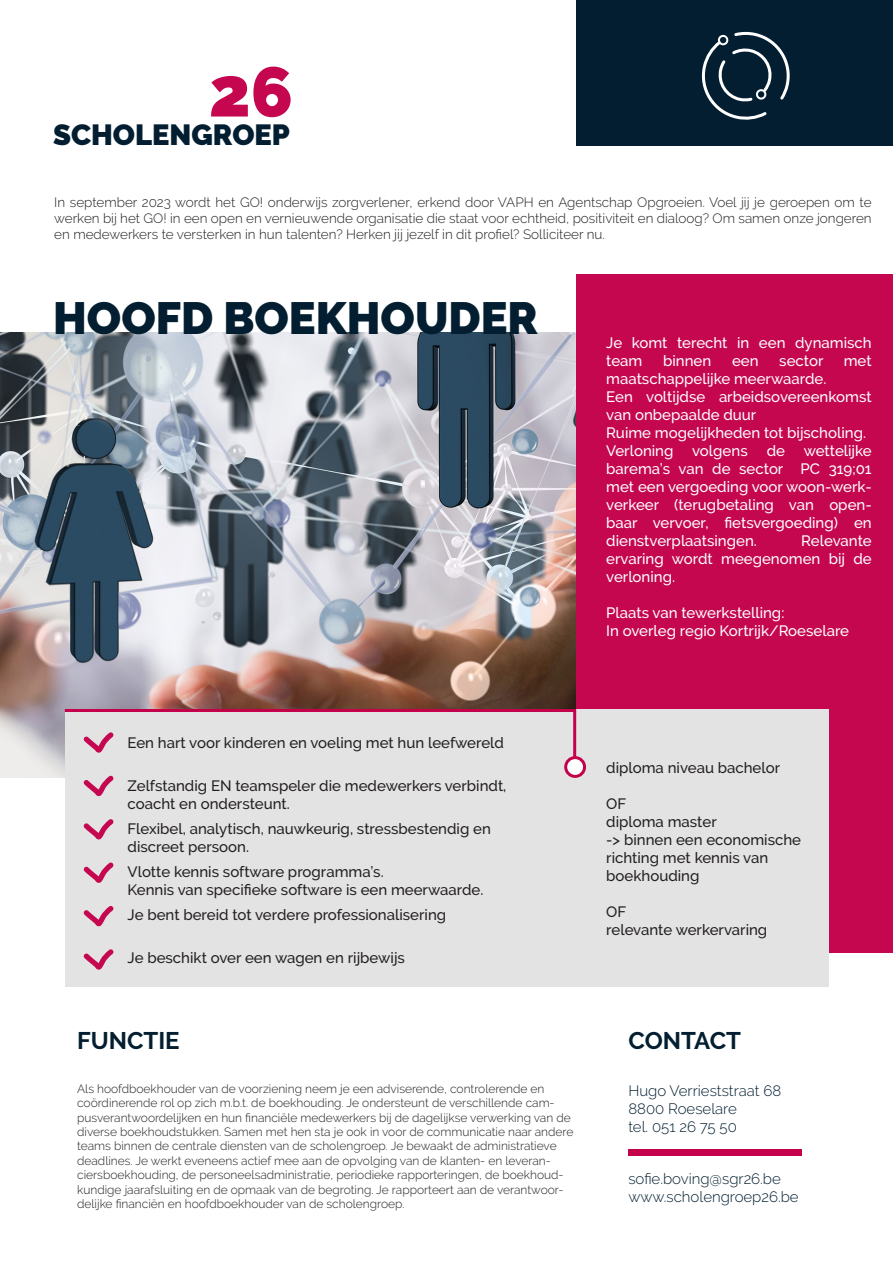
<style>
.page{position:relative;width:893px;height:1263px;background:#fff}
.page>*{position:absolute;margin:0;border:0;box-sizing:border-box;transform-origin:0 0}
.t1{font:900 69.75px "Raleway";color:#c50750}
.t2{font:900 45px "Raleway";color:#021e30}
.t3{font:900 29.1px "Raleway";color:#021e30}
.t4{font:700 24px "Raleway";color:#021e30}
.t5{font:500 15px/18px "Raleway";color:#231f20}
.t6{font:500 15px/18px "Raleway";color:#fff}
.t7{font:300 15px "Raleway";color:#021e30}
.t8{font:300 13.5px/16.2px "Raleway";color:#231f20;text-align:justify}
.t9{font:300 12px/14.4px "Raleway";color:#231f20}
</style>
<div class="page">
<img style="left:0;top:333px;width:576px;height:444px">
<div style="left:576px;top:0;width:317px;height:145px;background:#021e30"></div>
<svg style="left:702px;top:32px;width:88px;height:87px"></svg>
<div style="left:628px;top:1149px;width:174px;height:7px;background:#c4014b"></div>
<div style="left:576px;top:274px;width:317px;height:678px;background:#c50750"></div>
<div style="left:65px;top:709px;width:763px;height:277px;background:#e3e3e3"></div>
<svg style="left:84px;top:862px;width:29px;height:21px"></svg>
<svg style="left:84px;top:906px;width:29px;height:20px"></svg>
<svg style="left:84px;top:819px;width:29px;height:21px"></svg>
<svg style="left:84px;top:949px;width:29px;height:21px"></svg>
<svg style="left:62px;top:707px;width:515px;height:89px"></svg>
<div style="left:566px;top:758px;width:18px;height:18px;background:#fff;border-radius:50%"></div>
<div style="left:564px;top:756px;width:22px;height:22px;border:3px solid #c4014b;border-radius:50%"></div>
<p class="t1" style="left:209px;top:52px;width:86px">26</p>
<p class="t3" style="left:53px;top:118px;width:238px">SCHOLENGROEP</p>
<p class="t8" style="left:54px;top:194px;width:819px">In september 2023 wordt het GO! onderwijs zorgverlener, erkend door VAPH en Agentschap Opgroeien. Voel jij je geroepen om te werken bij het GO! in een open en vernieuwende organisatie die staat voor echtheid, positiviteit en dialoog? Om samen onze jongeren en medewerkers te versterken in hun talenten? Herken jij jezelf in dit profiel? Solliciteer nu.</p>
<p class="t2" style="left:53px;top:292px;width:486px">HOOFD BOEKHOUDER</p>
<p class="t6" style="left:606px;top:334px;width:267px">Je komt terecht in een dynamisch team</p>
<p class="t6" style="left:663px;top:352px;width:50px">binnen</p>
<p class="t6" style="left:732px;top:352px;width:28px">een</p>
<p class="t6" style="left:779px;top:352px;width:46px">sector</p>
<p class="t6" style="left:844px;top:352px;width:29px">met</p>
<p class="t6" style="left:606px;top:370px;width:222px">maatschappelijke meerwaarde.</p>
<p class="t6" style="left:606px;top:388px;width:267px">Een voltijdse arbeidsovereenkomst van onbepaalde duur</p>
<p class="t6" style="left:606px;top:424px;width:261px">Ruime mogelijkheden tot bijscholing.</p>
<p class="t6" style="left:606px;top:442px;width:143px">Verloning volgens</p>
<p class="t6" style="left:606px;top:442px;width:267px;text-align:justify;text-indent:161px">de wettelijke barema’s van de sector PC 319;01 met een vergoeding voor woon-werk&shy;verkeer (terugbetaling van open&shy;baar vervoer, fietsvergoeding) en dienstverplaatsingen.</p>
<p class="t6" style="left:606px;top:532px;width:267px;text-align:justify;text-indent:195px">Relevante ervaring wordt meegenomen bij de verloning.</p>
<p class="t6" style="left:606px;top:604px;width:180px">Plaats van tewerkstelling:</p>
<p class="t6" style="left:606px;top:622px;width:244px">In overleg regio Kortrijk/Roeselare</p>
<p class="t5" style="left:128px;top:734px;width:378px">Een hart voor kinderen en voeling met hun leefwereld</p>
<p class="t5" style="left:128px;top:777px;width:380px">Zelfstandig EN teamspeler die medewerkers verbindt,</p>
<p class="t5" style="left:128px;top:795px;width:164px">coacht en ondersteunt.</p>
<p class="t5" style="left:128px;top:820px;width:365px">Flexibel, analytisch, nauwkeurig, stressbestendig en discreet persoon.</p>
<p class="t5" style="left:128px;top:863px;width:258px">Vlotte kennis software programma’s.</p>
<p class="t5" style="left:128px;top:881px;width:357px">Kennis van specifieke software is een meerwaarde.</p>
<p class="t5" style="left:128px;top:906px;width:320px">Je bent bereid tot verdere professionalisering</p>
<p class="t5" style="left:128px;top:949px;width:279px">Je beschikt over een wagen en rijbewijs</p>
<p class="t4" style="left:77px;top:1027px;width:104px">FUNCTIE</p>
<p class="t9" style="left:77px;top:1081px;width:498px">Als hoofdboekhouder van de voorziening neem je een adviserende, controlerende en coördinerende rol op zich m.b.t. de boekhouding. Je ondersteunt de verschillende cam&shy;pusverantwoordelijken en hun financiële medewerkers bij de dagelijkse verwerking van de diverse boekhoudstukken. Samen met hen sta je ook in voor de communicatie naar andere teams binnen de centrale diensten van de scholengroep. Je bewaakt de administratieve deadlines. Je werkt eveneens actief mee aan de opvolging van de klanten- en leveran&shy;ciersboekhouding, de personeelsadministratie, periodieke rapporteringen, de boekhoud&shy;kundige jaarafsluiting en de opmaak van de begroting. Je rapporteert aan de verantwoor&shy;delijke financiën en hoofdboekhouder van de scholengroep.</p>
<p class="t5" style="left:606px;top:759px;width:175px">diploma niveau bachelor</p>
<p class="t5" style="left:606px;top:795px;width:21px">OF</p>
<p class="t5" style="left:606px;top:813px;width:112px">diploma master</p>
<p class="t5" style="left:606px;top:831px;width:196px">-&gt; binnen een economische richting met kennis van boekhouding</p>
<p class="t5" style="left:606px;top:903px;width:21px">OF</p>
<p class="t5" style="left:606px;top:921px;width:163px">relevante werkervaring</p>
<p class="t4" style="left:628px;top:1027px;width:114px">CONTACT</p>
<p class="t7" style="left:628px;top:1081px;width:154px">Hugo Verrieststraat 68</p>
<p class="t7" style="left:628px;top:1099px;width:110px">8800 Roeselare</p>
<p class="t7" style="left:628px;top:1117px;width:110px">tel. 051 26 75 50</p>
<p class="t7" style="left:628px;top:1170px;width:154px">sofie.boving@sgr26.be</p>
<p class="t7" style="left:628px;top:1188px;width:172px">www.scholengroep26.be</p>
</div>
